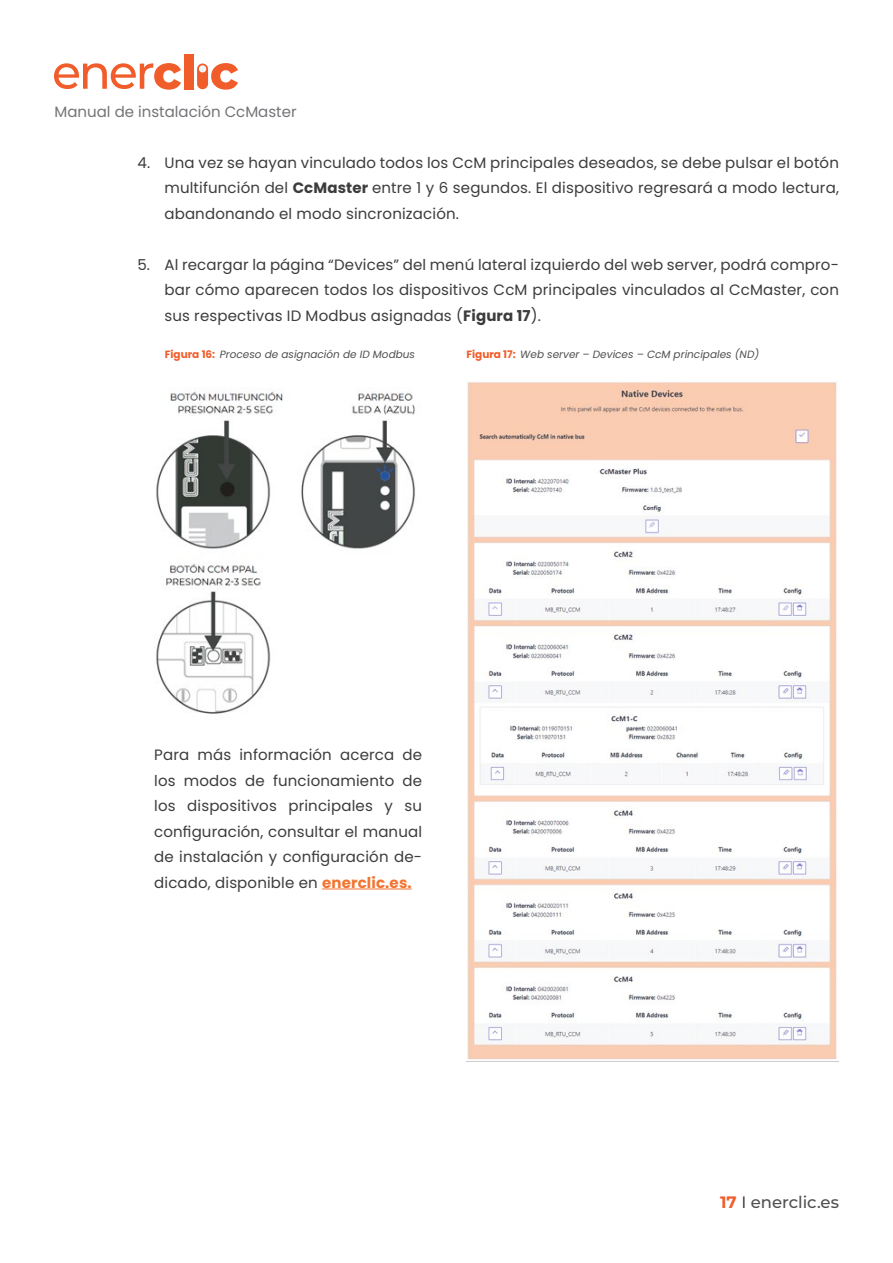
<style>
.page{position:relative;width:893px;height:1263px;background:#fff}
.page>*{position:absolute;margin:0;border:0;box-sizing:border-box;transform-origin:0 0}
.t1{font:100 16.5px "Montserrat";color:#4e4f50}
.texto_general{font:15px/25.5px "Poppins";letter-spacing:.01em;color:#3c3c3d;text-align:justify}
.t2{font:15px "Poppins";color:#727477}
.t3{font:italic 10.5px "Poppins";color:#4e4f50}
.s1{font-weight:700}
.s2{font-weight:700;font-style:normal;color:#f15d2a}
.s3{font-weight:700;color:#f37430}
.s4{color:#f15d2a}
.s5{font-weight:400;color:#231f20}
</style>
<div class="page">
<svg style="left:54px;top:63px;width:127px;height:27px"></svg>
<div style="left:184px;top:54px;width:9px;height:35px;background:#f15d2a"></div>
<div style="left:197px;top:63px;width:11px;height:26px;background:#f15d2a;border-radius:5px"></div>
<svg style="left:199px;top:63px;width:39px;height:27px"></svg>
<img style="left:156px;top:391px;width:259px;height:323px">
<img style="left:466px;top:382px;width:371px;height:678px">
<hr style="left:322px;top:888px;width:90px;height:1px;background:#f37430">
<p class="t2" style="left:55px;top:103px;width:244px">Manual de instalación CcMaster</p>
<p class="texto_general" style="left:164px;top:150px;width:676px;text-indent:-27px">4. Una vez se hayan vinculado todos los CcM principales deseados, se debe pulsar el botón multifunción del <span class="s1">CcMaster</span> entre 1 y 6 segundos. El dispositivo regresará a modo lectura, abandonando el modo sincronización.</p>
<p class="texto_general" style="left:164px;top:252px;width:676px;text-indent:-27px">5. Al recargar la página “Devices” del menú lateral izquierdo del web server, podrá compro&shy;bar cómo aparecen todos los dispositivos CcM principales vinculados al CcMaster, con sus respectivas ID Modbus asignadas (<span class="s1">Figura 17</span>).</p>
<p class="t3" style="left:165px;top:348px;width:252px"><span class="s2">Figura 16:</span> Proceso de asignación de ID Modbus</p>
<p class="t3" style="left:466px;top:348px;width:294px"><span class="s2">Figura 17:</span> Web server – Devices – CcM principales (ND)</p>
<p class="texto_general" style="left:154px;top:742px;width:269px">Para más información acerca de los modos de funcionamiento de los dispositivos principales y su configuración, consultar el manual de instalación y configuración de&shy;dicado, disponible en <span class="s3">enerclic.es.</span></p>
<p class="t1" style="left:720px;top:1191px;width:120px"><span class="s4">17</span> <span class="s5">I</span> enerclic.es</p>
</div>
